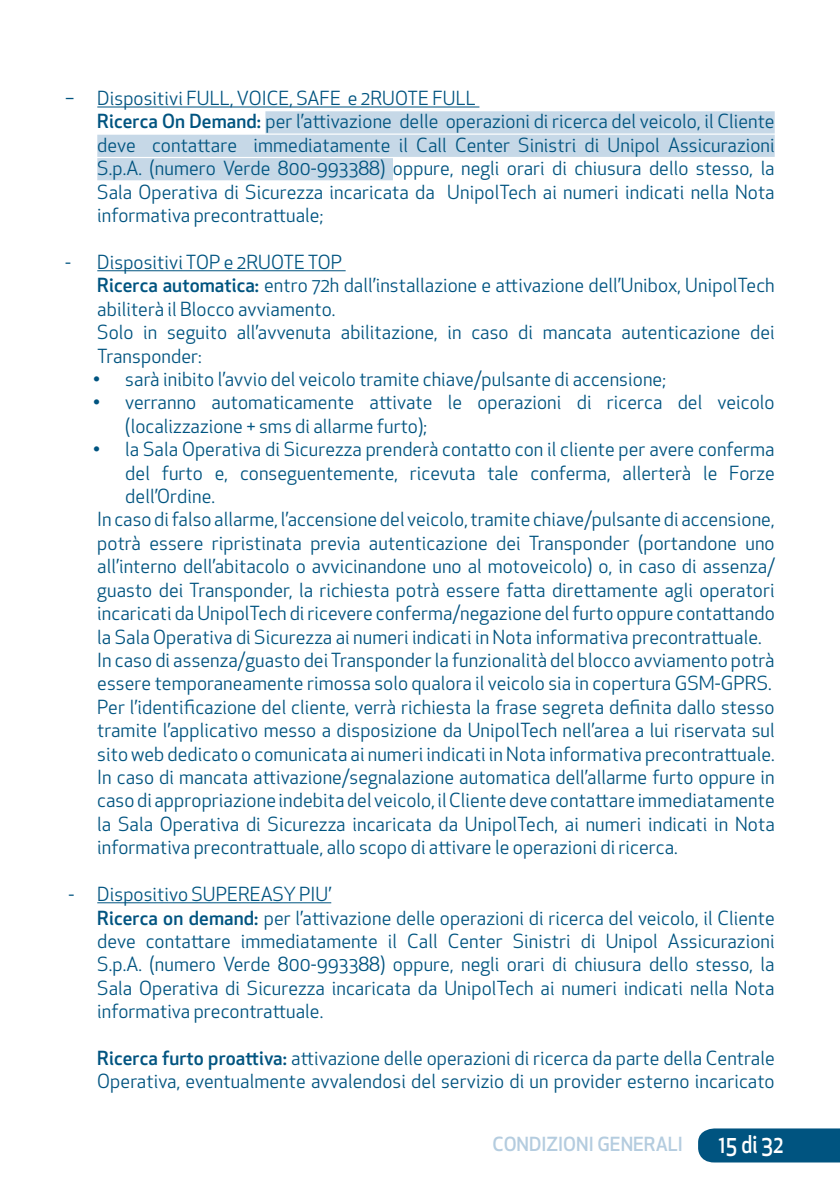
<style>
.page{position:relative;width:840px;height:1191px;background:#fff}
.page>*{position:absolute;margin:0;border:0;box-sizing:border-box;transform-origin:0 0}
.t1{font:500 24px "Apex New";color:#fff;scale:.83 1}
.t2{font:19px/23.4px "Apex New";letter-spacing:.005em;color:#005480}
.t3{font:500 19px "Apex New";color:#b4ccdf}
.s1{font-weight:500}
</style>
<div class="page">
<div style="left:698px;top:1128px;width:141px;height:34px;background:#005480"></div>
<hr style="left:97px;top:106px;width:382px;height:1px;background:#005480">
<div style="left:265px;top:111px;width:509px;height:22px;background:#c6d8e7"></div>
<div style="left:97px;top:135px;width:677px;height:22px;background:#c6d8e7"></div>
<div style="left:97px;top:158px;width:296px;height:22px;background:#c6d8e7"></div>
<hr style="left:97px;top:270px;width:248px;height:1px;background:#005480">
<hr style="left:97px;top:902px;width:234px;height:1px;background:#005480">
<p class="t2" style="left:97px;top:86px;width:678px;text-indent:-32px">− Dispositivi FULL, VOICE, SAFE e 2RUOTE FULL<br><span class="s1">Ricerca On Demand:</span> per l’attivazione delle operazioni di ricerca del veicolo, il Cliente deve contattare immediatamente il Call Center Sinistri di Unipol Assicurazioni S.p.A. (numero Verde 800-993388) oppure, negli orari di chiusura dello stesso, la Sala Operativa di Sicurezza incaricata da UnipolTech ai numeri indicati nella Nota informativa precontrattuale;</p>
<p class="t2" style="left:97px;top:250px;width:678px;text-indent:-32px">- Dispositivi TOP e 2RUOTE TOP<br><span class="s1">Ricerca automatica:</span> entro 72h dall’installazione e attivazione dell’Unibox, UnipolTech abiliterà il Blocco avviamento.<br>Solo in seguito all’avvenuta abilitazione, in caso di mancata autenticazione dei Transponder:</p>
<p class="t2" style="left:93px;top:367px;width:574px">• sarà inibito l’avvio del veicolo tramite chiave/pulsante di accensione;</p>
<p class="t2" style="left:125px;top:391px;width:650px;text-indent:-32px">• verranno automaticamente attivate le operazioni di ricerca del veicolo (localizzazione + sms di allarme furto);</p>
<p class="t2" style="left:93px;top:437px;width:682px">• la Sala Operativa di Sicurezza prenderà contatto con il cliente per avere conferma</p>
<p class="t2" style="left:125px;top:461px;width:650px">del furto e, conseguentemente, ricevuta tale conferma, allerterà le Forze</p>
<p class="t2" style="left:125px;top:484px;width:91px">dell’Ordine.</p>
<p class="t2" style="left:97px;top:508px;width:678px">In caso di falso allarme, l’accensione del veicolo, tramite chiave/pulsante di accensione,</p>
<p class="t2" style="left:97px;top:531px;width:678px">potrà essere ripristinata previa autenticazione dei Transponder (portandone uno</p>
<p class="t2" style="left:97px;top:555px;width:678px">all’interno dell’abitacolo o avvicinandone uno al motoveicolo) o, in caso di assenza/</p>
<p class="t2" style="left:97px;top:578px;width:678px">guasto dei Transponder, la richiesta potrà essere fatta direttamente agli operatori</p>
<p class="t2" style="left:97px;top:601px;width:678px">incaricati da UnipolTech di ricevere conferma/negazione del furto oppure contattando</p>
<p class="t2" style="left:97px;top:625px;width:665px">la Sala Operativa di Sicurezza ai numeri indicati in Nota informativa precontrattuale.</p>
<p class="t2" style="left:97px;top:648px;width:678px">In caso di assenza/guasto dei Transponder la funzionalità del blocco avviamento potrà</p>
<p class="t2" style="left:97px;top:672px;width:675px">essere temporaneamente rimossa solo qualora il veicolo sia in copertura GSM-GPRS.</p>
<p class="t2" style="left:97px;top:695px;width:678px">Per l’identificazione del cliente, verrà richiesta la frase segreta definita dallo stesso</p>
<p class="t2" style="left:97px;top:718px;width:678px">tramite l’applicativo messo a disposizione da UnipolTech nell’area a lui riservata sul</p>
<p class="t2" style="left:97px;top:742px;width:678px">sito web dedicato o comunicata ai numeri indicati in Nota informativa precontrattuale.</p>
<p class="t2" style="left:97px;top:765px;width:678px">In caso di mancata attivazione/segnalazione automatica dell’allarme furto oppure in</p>
<p class="t2" style="left:97px;top:789px;width:678px">caso di appropriazione indebita del veicolo, il Cliente deve contattare immediatamente</p>
<p class="t2" style="left:97px;top:812px;width:678px">la Sala Operativa di Sicurezza incaricata da UnipolTech, ai numeri indicati in Nota</p>
<p class="t2" style="left:97px;top:835px;width:581px">informativa precontrattuale, allo scopo di attivare le operazioni di ricerca.</p>
<p class="t2" style="left:97px;top:882px;width:678px;text-indent:-29px">- Dispositivo SUPEREASY PIU’<br><span class="s1">Ricerca on demand:</span> per l’attivazione delle operazioni di ricerca del veicolo, il Cliente deve contattare immediatamente il Call Center Sinistri di Unipol Assicurazioni S.p.A. (numero Verde 800-993388) oppure, negli orari di chiusura dello stesso, la Sala Operativa di Sicurezza incaricata da UnipolTech ai numeri indicati nella Nota informativa precontrattuale.</p>
<p class="t2" style="left:97px;top:1046px;width:678px"><span class="s1">Ricerca furto proattiva:</span> attivazione delle operazioni di ricerca da parte della Centrale<br>Operativa, eventualmente avvalendosi del servizio di un provider esterno incaricato</p>
<p class="t3" style="left:492px;top:1131px;width:192px">CONDIZIONI GENERALI</p>
<p class="t1" style="left:718px;top:1128px;width:79px">15 di 32</p>
</div>
